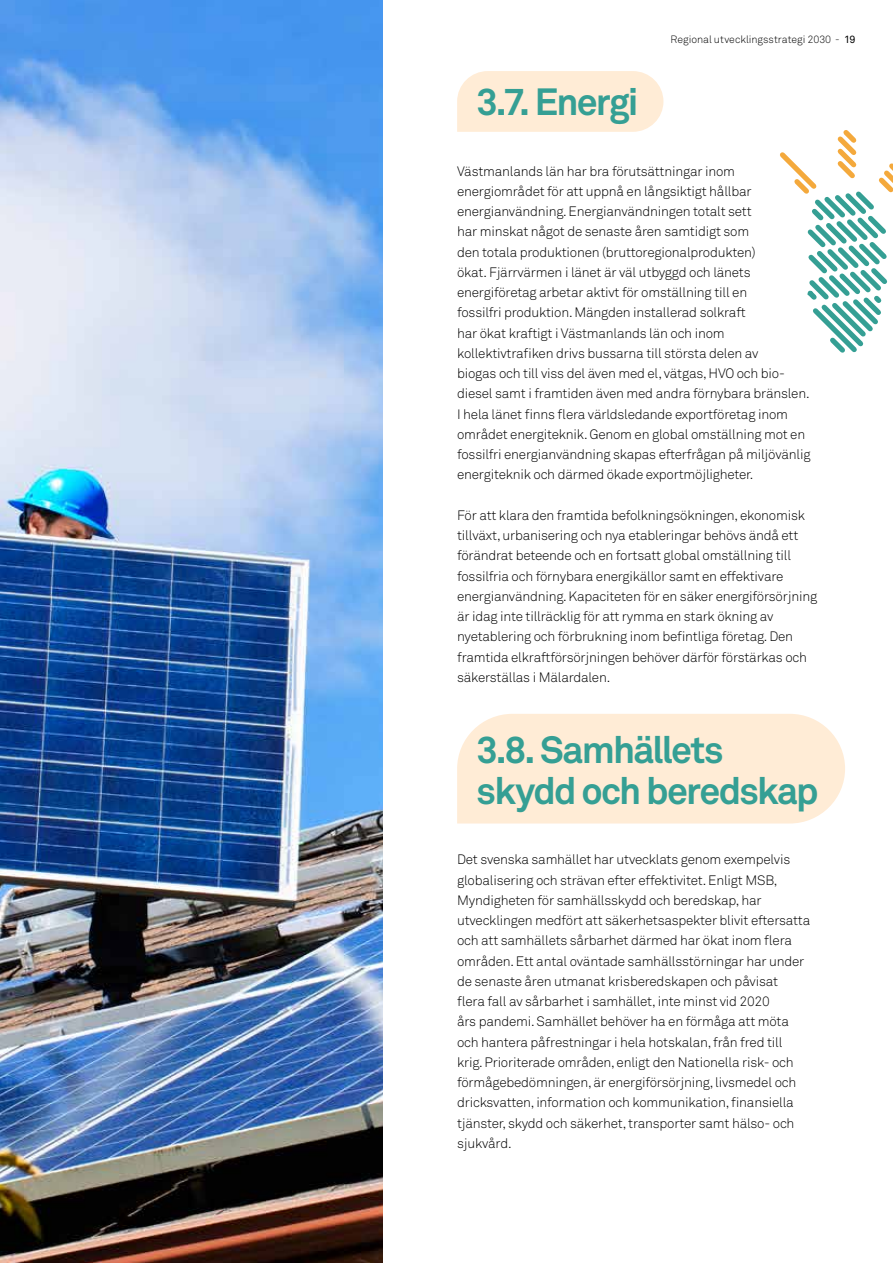
<style>
.page{position:relative;width:893px;height:1263px;background:#fff}
.page>*{position:absolute;margin:0;border:0;box-sizing:border-box;transform-origin:0 0}
.t1{font:700 37.5px/40.5px "Akkurat Std";letter-spacing:-.05em;color:#359f94}
.t2{font:300 13.5px/20.2px "Akkurat Std";letter-spacing:-.015em;color:#000}
.t3{font:300 10.5px "Akkurat Std";color:#000}
.s1{font-weight:400}
</style>
<div class="page">
<div style="left:457px;top:714px;width:388px;height:109px;background:#ffecd6"></div>
<div style="left:457px;top:71px;width:206px;height:61px;background:#ffecd6"></div>
<img style="left:0;top:0;width:383px;height:1263px">
<svg style="left:780px;top:130px;width:113px;height:223px"></svg>
<h1 class="t1" style="left:477px;top:81px;width:163px">3.7. Energi</h1>
<p class="t3" style="left:671px;top:33px;width:186px">Regional utvecklingsstrategi 2030 - <span class="s1">19</span></p>
<p class="t2" style="left:457px;top:161px;width:355px">Västmanlands län har bra förutsättningar inom energiområdet för att uppnå en långsiktigt hållbar energianvändning. Energianvändningen totalt sett<br>har minskat något de senaste åren samtidigt som<br>den totala produktionen (bruttoregionalprodukten)<br>ökat. Fjärrvärmen i länet är väl utbyggd och länets energiföretag arbetar aktivt för omställning till en<br>fossilfri produktion. Mängden installerad solkraft<br>har ökat kraftigt i Västmanlands län och inom kollektivtrafiken drivs bussarna till största delen av<br>biogas och till viss del även med el, vätgas, HVO och bio&shy;diesel samt i framtiden även med andra förnybara bränslen.<br>I hela länet finns flera världsledande exportföretag inom området energiteknik. Genom en global omställning mot en fossilfri energianvändning skapas efterfrågan på miljövänlig energiteknik och därmed ökade exportmöjligheter.</p>
<p class="t2" style="left:457px;top:505px;width:362px">För att klara den framtida befolkningsökningen, ekonomisk tillväxt, urbanisering och nya etableringar behövs ändå ett förändrat beteende och en fortsatt global omställning till fossilfria och förnybara energikällor samt en effektivare energianvändning. Kapaciteten för en säker energiförsörjning är idag inte tillräcklig för att rymma en stark ökning av nyetablering och förbrukning inom befintliga företag. Den framtida elkraftförsörjningen behöver därför förstärkas och säkerställas i Mälardalen.</p>
<h1 class="t1" style="left:477px;top:729px;width:344px">3.8. Samhällets skydd och beredskap</h1>
<p class="t2" style="left:457px;top:849px;width:355px">Det svenska samhället har utvecklats genom exempelvis globalisering och strävan efter effektivitet. Enligt MSB, Myndigheten för samhällsskydd och beredskap, har utvecklingen medfört att säkerhetsaspekter blivit eftersatta och att samhällets sårbarhet därmed har ökat inom flera områden. Ett antal oväntade samhällsstörningar har under de senaste åren utmanat krisberedskapen och påvisat<br>flera fall av sårbarhet i samhället, inte minst vid 2020<br>års pandemi. Samhället behöver ha en förmåga att möta och hantera påfrestningar i hela hotskalan, från fred till krig. Prioriterade områden, enligt den Nationella risk- och förmågebedömningen, är energiförsörjning, livsmedel och dricksvatten, information och kommunikation, finansiella tjänster, skydd och säkerhet, transporter samt hälso- och sjukvård.</p>
</div>
